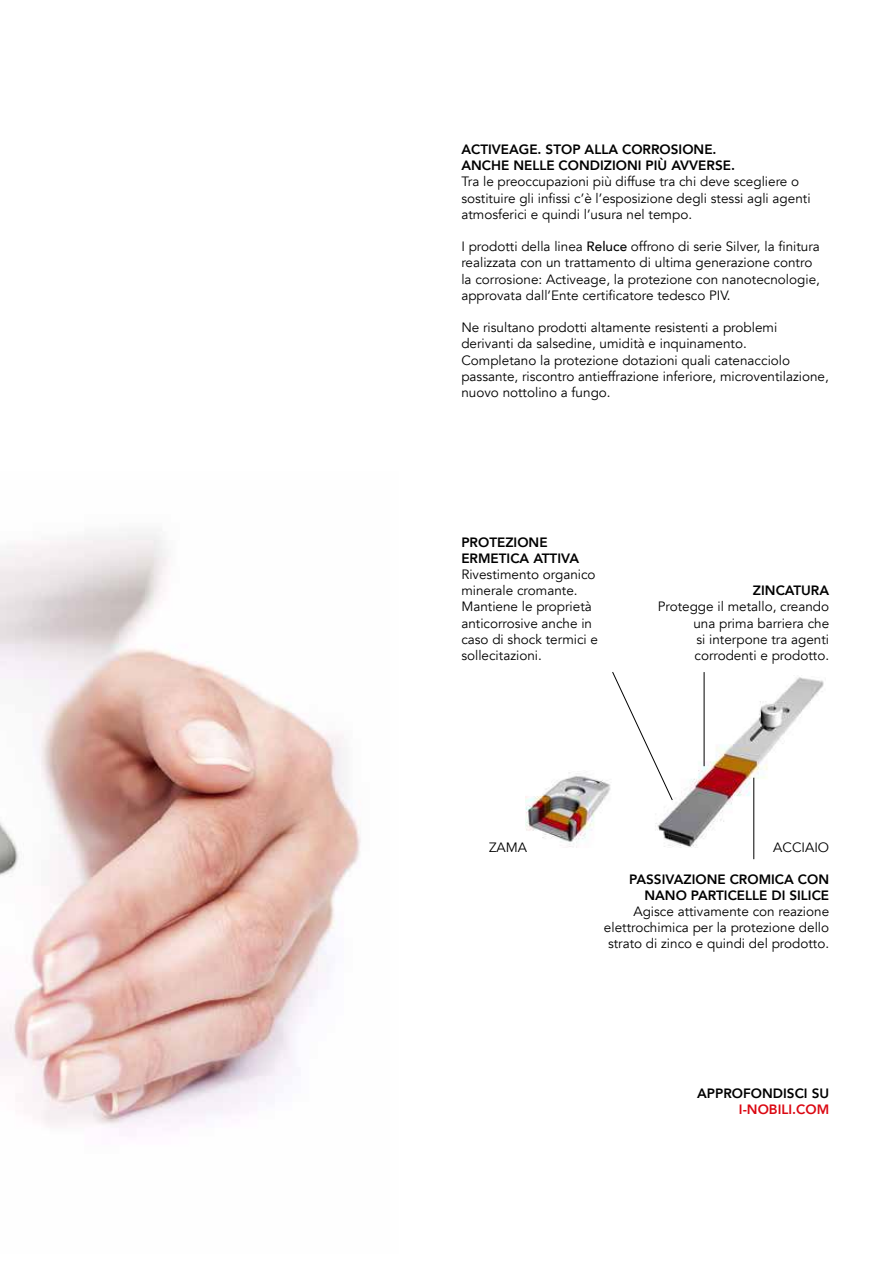
<style>
.page{position:relative;width:893px;height:1263px;background:#fff}
.page>*{position:absolute;margin:0;border:0;box-sizing:border-box;transform-origin:0 0}
.t1{font:13.5px/16.2px "Avenir";color:#000}
.t2{font:800 13.5px/16.2px "Avenir";color:#000}
.t3{font:800 13.5px "Avenir";color:#db0812}
.s1{font-weight:500}
</style>
<div class="page">
<img style="left:0;top:533px;width:361px;height:603px">
<img style="left:525px;top:676px;width:299px;height:173px">
<hr style="left:753px;top:778px;width:1px;height:81px;background:#000">
<svg style="left:612px;top:672px;width:61px;height:128px"></svg>
<hr style="left:704px;top:672px;width:1px;height:94px;background:#000">
<p class="t2" style="left:461px;top:141px;width:275px">ACTIVEAGE. STOP ALLA CORROSIONE.<br>ANCHE NELLE CONDIZIONI PIÙ AVVERSE.</p>
<p class="t1" style="left:461px;top:174px;width:351px">Tra le preoccupazioni più diffuse tra chi deve scegliere o sostituire gli infissi c’è l’esposizione degli stessi agli agenti atmosferici e quindi l’usura nel tempo.</p>
<p class="t1" style="left:461px;top:239px;width:360px">I prodotti della linea <span class="s1">Reluce</span> offrono di serie Silver, la finitura realizzata con un trattamento di ultima generazione contro la corrosione: Activeage, la protezione con nanotecnologie, approvata dall’Ente certificatore tedesco PIV.</p>
<p class="t1" style="left:461px;top:320px;width:369px">Ne risultano prodotti altamente resistenti a problemi derivanti da salsedine, umidità e inquinamento.<br>Completano la protezione dotazioni quali catenacciolo passante, riscontro antieffrazione inferiore, microventilazione, nuovo nottolino a fungo.</p>
<p class="t2" style="left:461px;top:534px;width:119px">PROTEZIONE<br>ERMETICA ATTIVA</p>
<p class="t1" style="left:461px;top:566px;width:138px">Rivestimento organico minerale cromante.<br>Mantiene le proprietà anticorrosive anche in caso di shock termici e sollecitazioni.</p>
<p class="t2" style="left:753px;top:582px;width:78px">ZINCATURA</p>
<p class="t1" style="left:693px;top:599px;width:137px;text-align:justify;text-indent:-36px">Protegge il metallo, creando una prima barriera che si interpone tra agenti corrodenti e prodotto.</p>
<p class="t1" style="left:489px;top:839px;width:40px">ZAMA</p>
<p class="t1" style="left:773px;top:839px;width:57px">ACCIAIO</p>
<p class="t2" style="left:629px;top:871px;width:201px;text-align:right">PASSIVAZIONE CROMICA CON<br>NANO PARTICELLE DI SILICE</p>
<p class="t1" style="left:604px;top:903px;width:227px;text-align:justify;text-indent:29px">Agisce attivamente con reazione elettrochimica per la protezione dello strato di zinco e quindi del prodotto.</p>
<p class="t2" style="left:697px;top:1085px;width:133px">APPROFONDISCI SU</p>
<p class="t3" style="left:739px;top:1099px;width:92px">I-NOBILI.COM</p>
</div>
